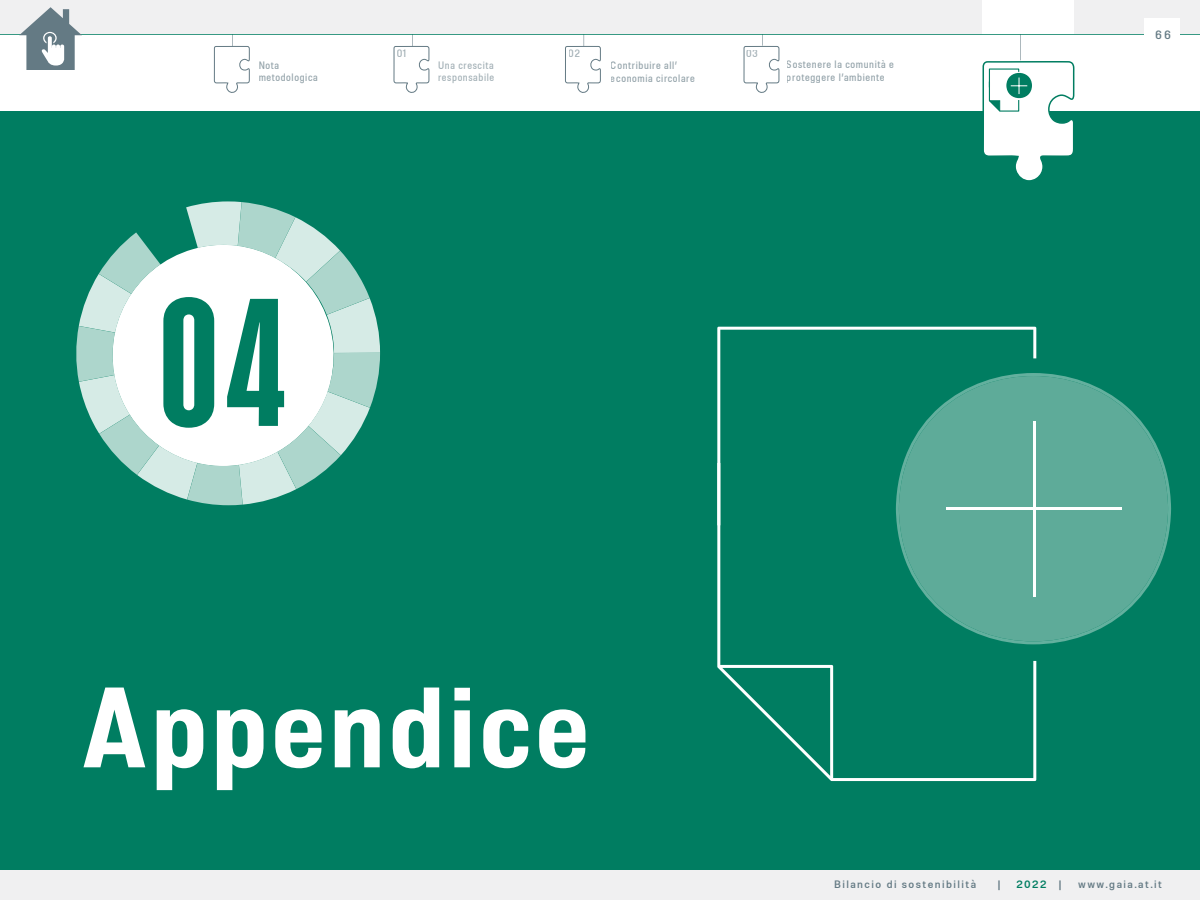
<style>
.page{position:relative;width:1200px;height:900px;background:#fff}
.page>*{position:absolute;margin:0;border:0;box-sizing:border-box;transform-origin:0 0}
.t1{font:800 extra-condensed 181.5px "Molde";color:#007d61}
.t2{font:700 semi-condensed 114px "Molde";letter-spacing:.04em;color:#fff}
.t3{font:600 semi-condensed 12px "Molde";color:#647a84}
.t4{font:500 semi-condensed 10.5px/12.6px "Molde";letter-spacing:.06em;color:#647a84}
.t5{font:500 10.5px "Molde";letter-spacing:.14em;color:#647a84}
.t6{font:500 10.5px "Molde";color:#007d61}
.s1{color:#647a84}
</style>
<div class="page">
<hr style="left:0;top:33px;width:1200px;height:2px;background:#007d61">
<div style="left:0;top:0;width:1200px;height:34px;background:#f0f0f1"></div>
<svg style="left:214px;top:34px;width:36px;height:59px"></svg>
<svg style="left:19px;top:7px;width:63px;height:63px"></svg>
<svg style="left:394px;top:34px;width:35px;height:59px"></svg>
<svg style="left:565px;top:34px;width:36px;height:59px"></svg>
<svg style="left:744px;top:34px;width:35px;height:59px"></svg>
<div style="left:1144px;top:18px;width:36px;height:39px;background:#fff"></div>
<div style="left:982px;top:0;width:92px;height:33px;background:#fff"></div>
<div style="left:0;top:870px;width:1200px;height:30px;background:#f0f0f1"></div>
<div style="left:1px;top:111px;width:1199px;height:759px;background:#007d61"></div>
<svg style="left:717px;top:327px;width:319px;height:136px"></svg>
<svg style="left:717px;top:463px;width:319px;height:318px"></svg>
<svg style="left:719px;top:665px;width:114px;height:113px"></svg>
<svg style="left:896px;top:373px;width:275px;height:271px;fill:#5eab99"></svg>
<hr style="left:1033px;top:421px;width:3px;height:175px;background:#fff">
<hr style="left:946px;top:507px;width:176px;height:3px;background:#fff">
<svg style="left:76px;top:201px;width:304px;height:304px"></svg>
<svg style="left:982px;top:33px;width:92px;height:148px"></svg>
<p class="t4" style="left:397px;top:47px;width:11px">01</p>
<p class="t4" style="left:259px;top:58px;width:61px">Nota metodologica</p>
<p class="t4" style="left:438px;top:58px;width:58px">Una crescita responsabile</p>
<p class="t4" style="left:569px;top:47px;width:13px">02</p>
<p class="t4" style="left:746px;top:47px;width:13px">03</p>
<p class="t4" style="left:611px;top:59px;width:85px">Contribuire all’ economia circolare</p>
<p class="t4" style="left:787px;top:58px;width:109px">Sostenere la comunità e proteggere l’ambiente</p>
<p class="t1" style="left:159px;top:250px;width:128px">04</p>
<p class="t2" style="left:82px;top:654px;width:508px">Appendice</p>
<p class="t3" style="left:1156px;top:27px;width:17px">66</p>
<p class="t5" style="left:834px;top:877px;width:144px">Bilancio di sostenibilità</p>
<p class="t5" style="left:997px;top:877px;width:5px">|</p>
<p class="t6" style="left:1016px;top:877px;width:47px">2022 <span class="s1">|</span></p>
<p class="t5" style="left:1078px;top:877px;width:85px">www.gaia.at.it</p>
</div>
